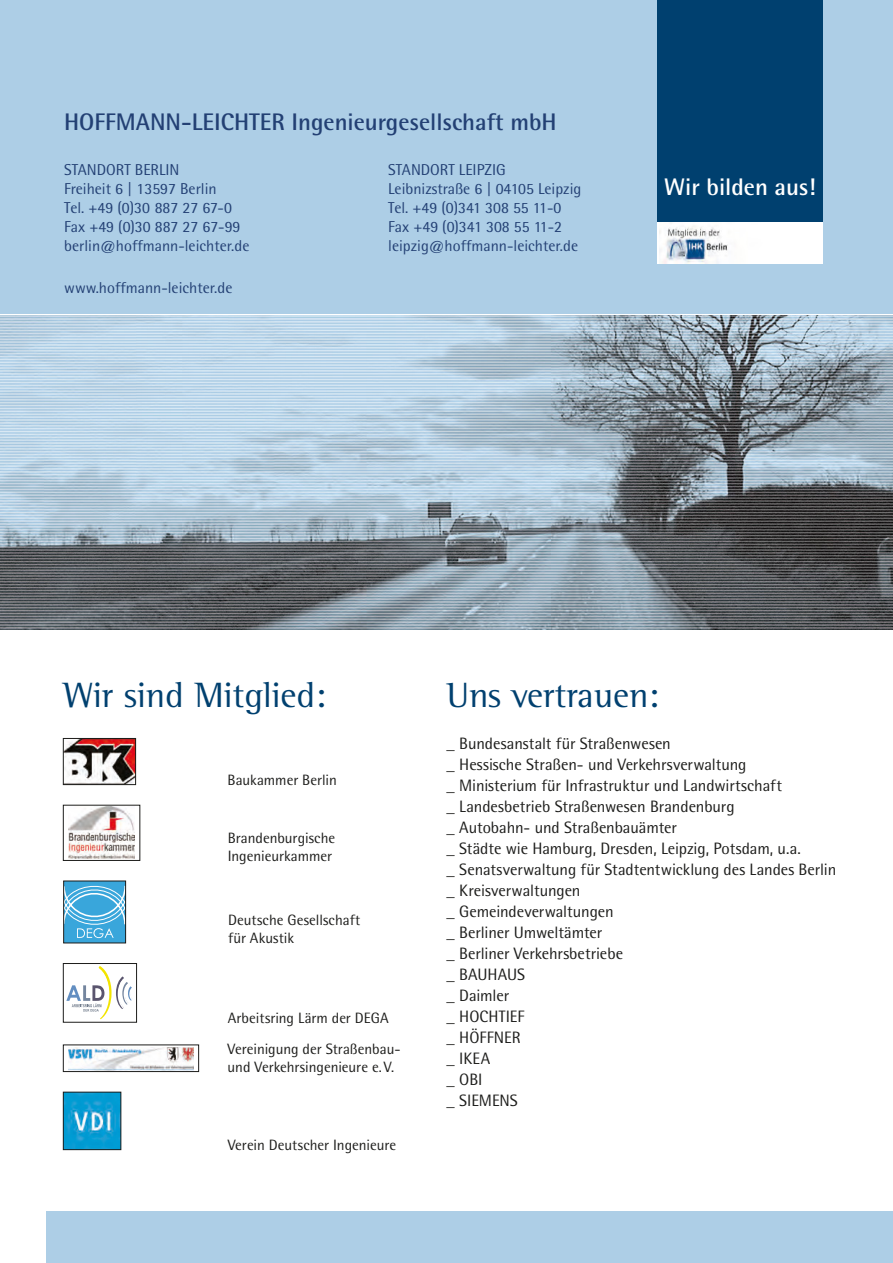
<style>
.page{position:relative;width:893px;height:1263px;background:#fff}
.page>*{position:absolute;margin:0;border:0;box-sizing:border-box;transform-origin:0 0}
.t1{font:36px "Rotis Semi Serif Std";color:#00406f}
.t2{font:700 24px "Rotis Semi Sans Std";color:#234074}
.t3{font:700 24px "Rotis Semi Sans Std";color:#fff}
.t4{font:16.5px/21px "Rotis Semi Sans Std";letter-spacing:-.005em;color:#1d1d1b}
.t5{font:15.75px "Rotis Semi Sans Std";color:#234074}
.t6{font:15px/18px "Rotis Semi Sans Std";color:#1d1d1b}
</style>
<div class="page">
<img style="left:0;top:316px;width:893px;height:313px">
<div style="left:47px;top:1212px;width:846px;height:51px;background:#adcee6"></div>
<div style="left:0;top:0;width:893px;height:314px;background:#adcee6"></div>
<img style="left:65px;top:740px;width:69px;height:43px">
<div style="left:63px;top:738px;width:73px;height:47px;border:1px solid #1d1d1b"></div>
<svg style="left:63px;top:804px;width:78px;height:57px"></svg>
<svg style="left:63px;top:880px;width:64px;height:64px;background:#5caed5"></svg>
<svg style="left:63px;top:1091px;width:59px;height:59px;background:#229ccb"></svg>
<svg style="left:63px;top:1044px;width:136px;height:28px"></svg>
<div style="left:657px;top:0;width:166px;height:222px;background:#00406f"></div>
<div style="left:657px;top:222px;width:166px;height:42px;background:#fff"></div>
<img style="left:659px;top:222px;width:69px;height:41px">
<svg style="left:63px;top:963px;width:74px;height:60px"></svg>
<h2 class="t2" style="left:64px;top:107px;width:494px">HOFFMANN-LEICHTER Ingenieurgesellschaft mbH</h2>
<p class="t5" style="left:64px;top:161px;width:117px">STANDORT BERLIN</p>
<p class="t5" style="left:388px;top:161px;width:119px">STANDORT LEIPZIG</p>
<p class="t5" style="left:64px;top:180px;width:154px">Freiheit 6 | 13597 Berlin</p>
<p class="t5" style="left:388px;top:180px;width:195px">Leibnizstraße 6 | 04105 Leipzig</p>
<p class="t5" style="left:64px;top:198px;width:169px">Tel. +49 (0)30 887 27 67-0</p>
<p class="t5" style="left:388px;top:198px;width:175px">Tel. +49 (0)341 308 55 11-0</p>
<p class="t5" style="left:64px;top:217px;width:178px">Fax +49 (0)30 887 27 67-99</p>
<p class="t5" style="left:388px;top:217px;width:175px">Fax +49 (0)341 308 55 11-2</p>
<p class="t5" style="left:64px;top:236px;width:187px">berlin@hoffmann-leichter.de</p>
<p class="t5" style="left:388px;top:236px;width:191px">leipzig@hoffmann-leichter.de</p>
<p class="t5" style="left:64px;top:278px;width:170px">www.hoffmann-leichter.de</p>
<h2 class="t3" style="left:664px;top:172px;width:153px">Wir bilden aus!</h2>
<h1 class="t1" style="left:64px;top:673px;width:264px">Wir sind Mitglied:</h1>
<h1 class="t1" style="left:446px;top:673px;width:214px">Uns vertrauen:</h1>
<p class="t4" style="left:446px;top:732px;width:391px">_ Bundesanstalt für Straßenwesen<br>_ Hessische Straßen- und Verkehrsverwaltung<br>_ Ministerium für Infrastruktur und Landwirtschaft<br>_ Landesbetrieb Straßenwesen Brandenburg<br>_ Autobahn- und Straßenbauämter<br>_ Städte wie Hamburg, Dresden, Leipzig, Potsdam, u.a.<br>_ Senatsverwaltung für Stadtentwicklung des Landes Berlin _ Kreisverwaltungen<br>_ Gemeindeverwaltungen<br>_ Berliner Umweltämter<br>_ Berliner Verkehrsbetriebe<br>_ BAUHAUS<br>_ Daimler<br>_ HOCHTIEF<br>_ HÖFFNER<br>_ IKEA<br>_ OBI<br>_ SIEMENS</p>
<p class="t6" style="left:228px;top:771px;width:111px">Baukammer Berlin</p>
<p class="t6" style="left:228px;top:829px;width:109px">Brandenburgische<br>Ingenieurkammer</p>
<p class="t6" style="left:228px;top:911px;width:134px">Deutsche Gesellschaft für Akustik</p>
<p class="t6" style="left:228px;top:1008px;width:163px">Arbeitsring Lärm der DEGA</p>
<p class="t6" style="left:228px;top:1040px;width:174px">Vereinigung der Straßenbau&shy;und Verkehrsingenieure e.V.</p>
<p class="t6" style="left:228px;top:1136px;width:170px">Verein Deutscher Ingenieure</p>
</div>
